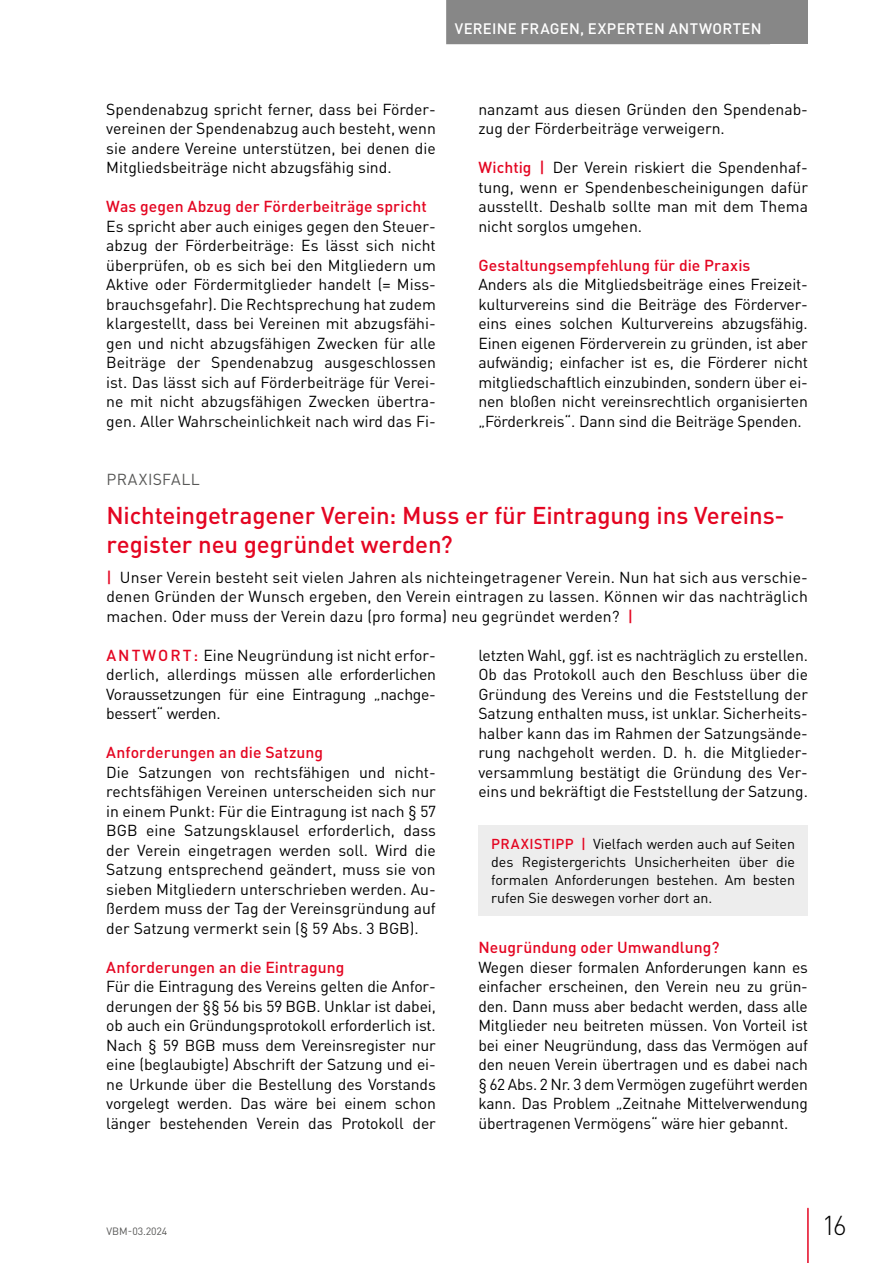
<style>
.page{position:relative;width:893px;height:1263px;background:#fff}
.page>*{position:absolute;margin:0;border:0;box-sizing:border-box;transform-origin:0 0}
.t1{font:300 27px "DIN Pro";color:#000}
.t2{font:500 24px/28.5px "DIN Pro";letter-spacing:-.005em;color:#e40521}
.t3{font:15.75px/19.5px "DIN Pro";color:#000;text-align:justify}
.t4{font:500 15.75px "DIN Pro";letter-spacing:.005em;color:#e40521}
.t5{font:15.75px "DIN Pro";letter-spacing:.025em;color:#575756}
.t6{font:500 15px "DIN Pro";letter-spacing:.02em;color:#fff}
.t7{font:14.25px/18px "DIN Pro";color:#000;text-align:justify}
.t8{font:500 14.25px "DIN Pro";color:#e40521}
.t9{font:10.5px "DIN Pro";color:#575756}
.s1{font-weight:500;color:#e40521}
</style>
<div class="page">
<div style="left:762px;top:0;width:46px;height:44px;background:#878787"></div>
<hr style="left:807px;top:1208px;width:2px;height:55px;background:#e40521">
<div style="left:446px;top:0;width:324px;height:44px;background:#878787"></div>
<div style="left:478px;top:825px;width:330px;height:91px;background:#ededed"></div>
<p class="t6" style="left:455px;top:18px;width:77px">Vereine fra</p>
<p class="t6" style="left:550px;top:18px;width:213px">gen, Experten antworten</p>
<p class="t3" style="left:106px;top:99px;width:331px">Spendenabzug spricht ferner, dass bei Förder&shy;vereinen der Spendenabzug auch besteht, wenn sie andere Vereine unterstützen, bei denen die Mitgliedsbeiträge nicht abzugsfähig sind.</p>
<p class="t4" style="left:106px;top:196px;width:322px">Was gegen Abzug der Förderbeiträge spricht</p>
<p class="t3" style="left:106px;top:216px;width:331px">Es spricht aber auch einiges gegen den Steuer&shy;abzug der Förderbeiträge: Es lässt sich nicht überprüfen, ob es sich bei den Mitgliedern um Aktive oder Fördermitglieder handelt (= Miss&shy;brauchsgefahr). Die Rechtsprechung hat zudem klargestellt, dass bei Vereinen mit abzugsfähi&shy;gen und nicht abzugsfähigen Zwecken für alle Beiträge der Spendenabzug ausgeschlossen ist. Das lässt sich auf Förderbeiträge für Verei&shy;ne mit nicht abzugsfähigen Zwecken übertra&shy;gen. Aller Wahrscheinlichkeit nach wird das Fi-</p>
<p class="t3" style="left:478px;top:99px;width:331px">nanzamt aus diesen Gründen den Spendenab&shy;zug der Förderbeiträge verweigern.</p>
<p class="t3" style="left:478px;top:157px;width:331px"><span class="s1">Wichtig |</span> Der Verein riskiert die Spendenhaf&shy;tung, wenn er Spendenbescheinigungen dafür ausstellt. Deshalb sollte man mit dem Thema nicht sorglos umgehen.</p>
<p class="t4" style="left:478px;top:254px;width:274px">Gestaltungsempfehlung für die Praxis</p>
<p class="t3" style="left:478px;top:274px;width:331px">Anders als die Mitgliedsbeiträge eines Freizeit&shy;kulturvereins sind die Beiträge des Förderver&shy;eins eines solchen Kulturvereins abzugsfähig.<br>Einen eigenen Förderverein zu gründen, ist aber aufwändig; einfacher ist es, die Förderer nicht mitgliedschaftlich einzubinden, sondern über ei&shy;nen bloßen nicht vereinsrechtlich organisierten „Förderkreis“. Dann sind die Beiträge Spenden.</p>
<p class="t5" style="left:106px;top:469px;width:95px">PRAXISFALL</p>
<h2 class="t2" style="left:106px;top:500px;width:680px">N ichteingetragener Verein: Muss er für Eintragung ins Vereins&shy;register neu gegründet werden?</h2>
<p class="t3" style="left:106px;top:567px;width:703px"><span class="s1">|</span> Unser Verein besteht seit vielen Jahren als nichteingetragener Verein. Nun hat sich aus verschie&shy;denen Gründen der Wunsch ergeben, den Verein eintragen zu lassen. Können wir das nachträglich machen. Oder muss der Verein dazu (pro forma) neu gegründet werden? <span class="s1">|</span></p>
<p class="t3" style="left:106px;top:645px;width:331px"><span class="s1">ANTWO RT :</span> Eine Neugründung ist nicht erfor&shy;derlich, allerdings müssen alle erforderlichen Voraussetzungen für eine Eintragung „nachge&shy;bessert“ werden.</p>
<p class="t4" style="left:106px;top:742px;width:218px">Anforderungen an die Satzung</p>
<p class="t3" style="left:106px;top:762px;width:331px">Die Satzungen von rechtsfähigen und nicht&shy;rechtsfähigen Vereinen unterscheiden sich nur in einem Punkt: Für die Eintragung ist nach § 57<br>BGB eine Satzungsklausel erforderlich, dass der Verein eingetragen werden soll. Wird die Satzung entsprechend geändert, muss sie von sieben Mitgliedern unterschrieben werden. Au&shy;ßerdem muss der Tag der Vereinsgründung auf der Satzung vermerkt sein (§ 59 Abs. 3 BGB).</p>
<p class="t4" style="left:106px;top:956px;width:240px">Anforderungen an die Eintragung</p>
<p class="t3" style="left:106px;top:976px;width:331px">Für die Eintragung des Vereins gelten die Anfor&shy;derungen der §§ 56 bis 59 BGB. Unklar ist dabei, ob auch ein Gründungsprotokoll erforderlich ist.<br>Nach § 59 BGB muss dem Vereinsregister nur eine (beglaubigte) Abschrift der Satzung und ei&shy;ne Urkunde über die Bestellung des Vorstands vorgelegt werden. Das wäre bei einem schon länger bestehenden Verein das Protokoll der</p>
<p class="t3" style="left:478px;top:645px;width:331px">letzten Wahl, ggf. ist es nachträglich zu erstellen.<br>Ob das Protokoll auch den Beschluss über die Gründung des Vereins und die Feststellung der Satzung enthalten muss, ist unklar. Sicherheits&shy;halber kann das im Rahmen der Satzungsände&shy;rung nachgeholt werden. D. h. die Mitglieder&shy;versammlung bestätigt die Gründung des Ver&shy;eins und bekräftigt die Feststellung der Satzung.</p>
<p class="t8" style="left:491px;top:834px;width:38px">PRAXISTIPP</p>
<p class="t7" style="left:491px;top:834px;width:306px;text-indent:90px"><span class="s1">|</span> Vielfach werden auch auf Seiten des Registergerichts Unsicherheiten über die formalen Anforderungen bestehen. Am besten rufen Sie deswegen vorher dort an.</p>
<p class="t4" style="left:478px;top:937px;width:243px">Neugründung oder Umwandlung?</p>
<p class="t3" style="left:478px;top:957px;width:331px">Wegen dieser formalen Anforderungen kann es einfacher erscheinen, den Verein neu zu grün&shy;den. Dann muss aber bedacht werden, dass alle Mitglieder neu beitreten müssen. Von Vorteil ist bei einer Neugründung, dass das Vermögen auf den neuen Verein übertragen und es dabei nach § 62 Abs. 2 Nr. 3 dem Vermögen zugeführt werden kann. Das Problem „Zeitnahe Mittelverwendung übertragenen Vermögens“ wäre hier gebannt.</p>
<p class="t9" style="left:106px;top:1224px;width:62px">VBM-03.2024</p>
<h1 class="t1" style="left:824px;top:1207px;width:24px">16</h1>
</div>
